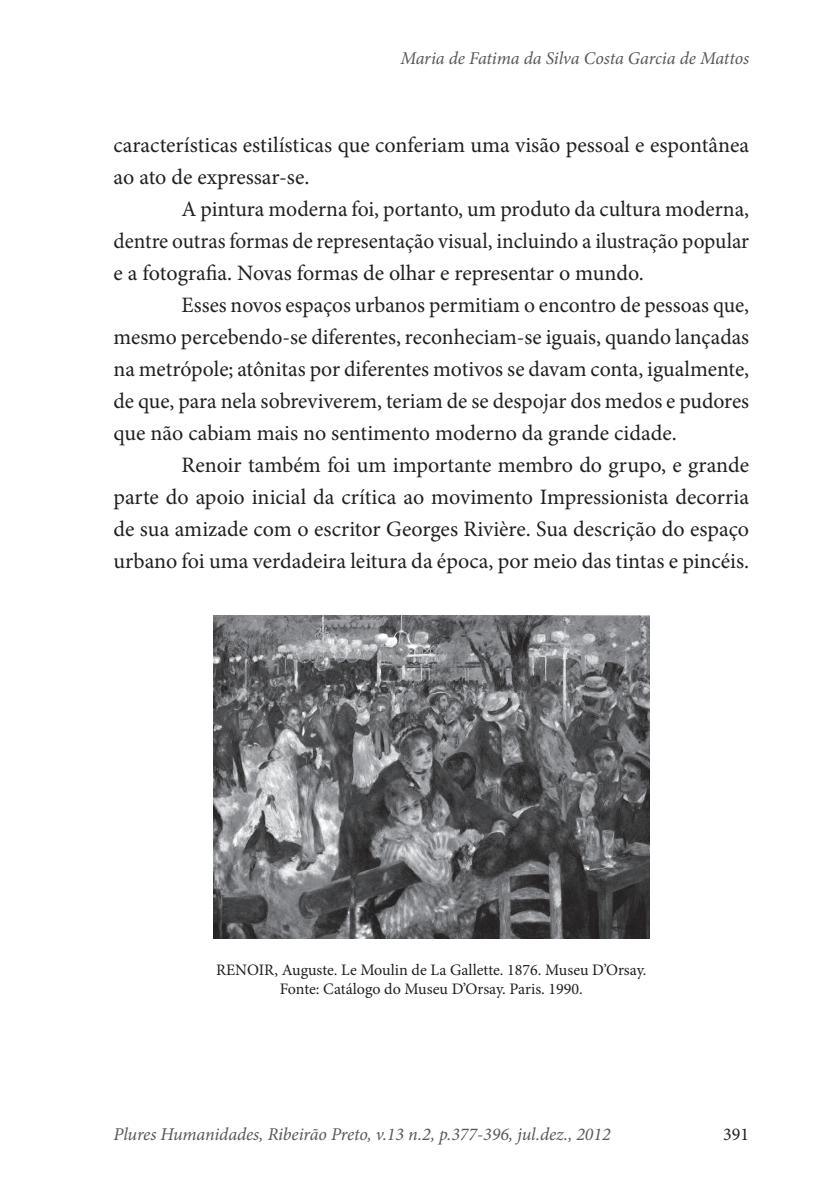
<style>
.page{position:relative;width:823px;height:1191px;background:#fff}
.page>*{position:absolute;margin:0;border:0;box-sizing:border-box;transform-origin:0 0}
.t1{font:22px/32px "Minion Pro";color:#231f20;text-align:justify}
.t2{font:italic 18px "Minion Pro";letter-spacing:-.005em;color:#57585a}
.t3{font:18px "Minion Pro";color:#231f20}
.t4{font:16px/19.2px "Minion Pro";color:#231f20;text-align:center}
</style>
<div class="page">
<img style="left:213px;top:616px;width:435px;height:322px">
<p class="t2" style="left:400px;top:45px;width:350px">Maria de Fatima da Silva Costa Garcia de Mattos</p>
<p class="t1" style="left:113px;top:129px;width:636px">características estilísticas que conferiam uma visão pessoal e espontânea ao ato de expressar-se.</p>
<p class="t1" style="left:113px;top:193px;width:636px;text-indent:68px">A pintura moderna foi, portanto, um produto da cultura moderna, dentre outras formas de representação visual, incluindo a ilustração popular e a fotografia. Novas formas de olhar e representar o mundo.</p>
<p class="t1" style="left:113px;top:289px;width:637px;text-indent:68px">Esses novos espaços urbanos permitiam o encontro de pessoas que, mesmo percebendo-se diferentes, reconheciam-se iguais, quando lançadas na metrópole; atônitas por diferentes motivos se davam conta, igualmente, de que, para nela sobreviverem, teriam de se despojar dos medos e pudores que não cabiam mais no sentimento moderno da grande cidade.</p>
<p class="t1" style="left:113px;top:449px;width:636px;text-indent:68px">Renoir também foi um importante membro do grupo, e grande parte do apoio inicial da crítica ao movimento Impressionista decorria de sua amizade com o escritor Georges Rivière. Sua descrição do espaço urbano foi uma verdadeira leitura da época, por meio das tintas e pincéis.</p>
<p class="t4" style="left:216px;top:960px;width:431px">RENOIR, Auguste. Le Moulin de La Gallette. 1876. Museu D’Orsay.<br>Fonte: Catálogo do Museu D’Orsay. Paris. 1990.</p>
<p class="t2" style="left:113px;top:1122px;width:498px">Plures Humanidades, Ribeirão Preto, v.13 n.2, p.377-396, jul.dez., 2012</p>
<p class="t3" style="left:722px;top:1122px;width:27px">391</p>
</div>
